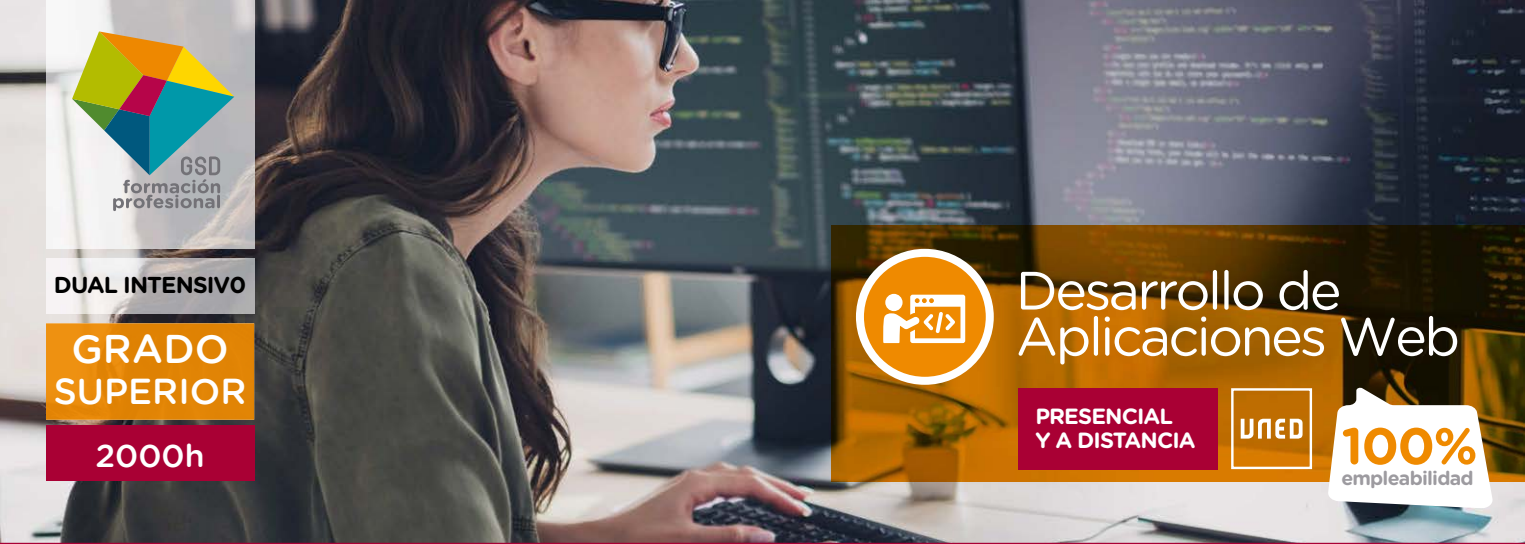
<style>
.page{position:relative;width:1525px;height:544px;background:#fff}
.page>*{position:absolute;margin:0;border:0;box-sizing:border-box;transform-origin:0 0}
.t1{font:54px/46px "Gotham Rounded";letter-spacing:-.05em;color:#fff}
.t2{font:700 51.4px "Gotham Rounded";color:#ef8a00}
.t3{font:500 40px "Gotham Rounded";color:#fff}
.t4{font:500 36px "Gotham Rounded";color:#fff}
.t5{font:500 32px "Gotham Rounded";color:#fff}
.t6{font:700 23px "Gotham Rounded";letter-spacing:-.04em;color:#000}
.t7{font:700 22px/24px "Gotham Rounded";letter-spacing:-.04em;color:#fff}
.t8{font:700 19.6px "Gotham Rounded";letter-spacing:-.04em;color:#9d9ba0}
</style>
<div class="page">
<hr style="left:0;top:542px;width:1524px;height:2px;background:#a90034">
<img style="left:0;top:0;width:1524px;height:543px">
<img style="left:46px;top:0;width:208px;height:249px">
<svg style="left:72px;top:31px;width:162px;height:180px;background:#a1ac8d"></svg>
<img style="left:46px;top:323px;width:208px;height:97px">
<svg style="left:46px;top:341px;width:22px;height:1px"></svg>
<div style="left:46px;top:425px;width:208px;height:56px;background:#a90034"></div>
<img style="left:831px;top:226px;width:693px;height:256px">
<div style="left:860px;top:253px;width:129px;height:128px;background:#ef8a00;border-radius:50%"></div>
<div style="left:856px;top:249px;width:137px;height:136px;border:8px solid #fff;border-radius:50%"></div>
<div style="left:1231px;top:388px;width:80px;height:81px;border:2px solid #fff"></div>
<svg style="left:1240px;top:419px;width:62px;height:20px"></svg>
<div style="left:1018px;top:388px;width:200px;height:82px;background:#a90034"></div>
<svg style="left:883px;top:295px;width:82px;height:48px"></svg>
<svg style="left:1327px;top:387px;width:166px;height:121px"></svg>
<img style="left:46px;top:258px;width:208px;height:56px">
<svg style="left:46px;top:276px;width:22px;height:1px"></svg>
<p class="t6" style="left:54px;top:268px;width:194px">DUAL INTENSIV0</p>
<p class="t3" style="left:71px;top:327px;width:159px">GRADO</p>
<p class="t4" style="left:54px;top:371px;width:194px">SUPERIOR</p>
<p class="t5" style="left:96px;top:437px;width:110px">2000h</p>
<p class="t1" style="left:1015px;top:267px;width:446px">Desarrollo de<br>Aplicaciones Web</p>
<p class="t7" style="left:1035px;top:403px;width:162px">PRESENCIAL<br>Y A DISTANCIA</p>
<p class="t2" style="left:1341px;top:408px;width:138px">100%</p>
<p class="t8" style="left:1341px;top:464px;width:134px">empleabilidad</p>
</div>
